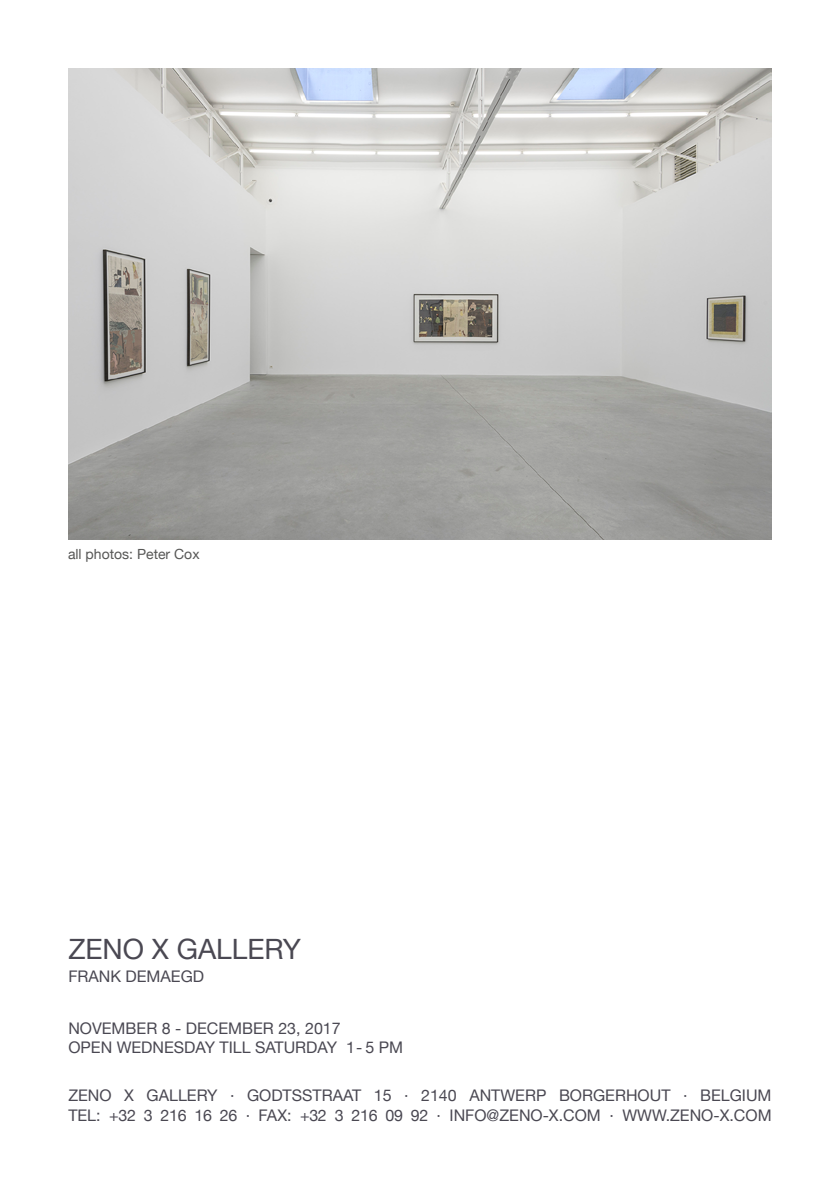
<style>
.page{position:relative;width:840px;height:1191px;background:#fff}
.page>*{position:absolute;margin:0;border:0;box-sizing:border-box;transform-origin:0 0}
.t1{font:28px "Helvetica Neue";color:#4a4852}
.t2{font:16px/19.2px "Helvetica Neue";color:#4a4852}
.t3{font:14px "Helvetica Neue";color:#575756}
</style>
<div class="page">
<img style="left:68px;top:68px;width:703px;height:471px">
<p class="t3" style="left:68px;top:544px;width:133px">all photos: Peter Cox</p>
<h1 class="t1" style="left:68px;top:929px;width:234px">ZENO X GALLERY</h1>
<p class="t2" style="left:68px;top:967px;width:137px">FRANK DEMAEGD</p>
<p class="t2" style="left:68px;top:1019px;width:336px">NOVEMBER 8 - DECEMBER 23, 2017<br>OPEN WEDNESDAY TILL SATURDAY 1- 5 PM</p>
<p class="t2" style="left:68px;top:1087px;width:704px">ZENO X GALLERY · GODTSSTRAAT 15 · 2140 ANTWERP BORGERHOUT · BELGIUM<br>TEL: +32 3 216 16 26 · FAX: +32 3 216 09 92 · INFO@ZENO-X.COM · WWW.ZENO-X.COM</p>
</div>
